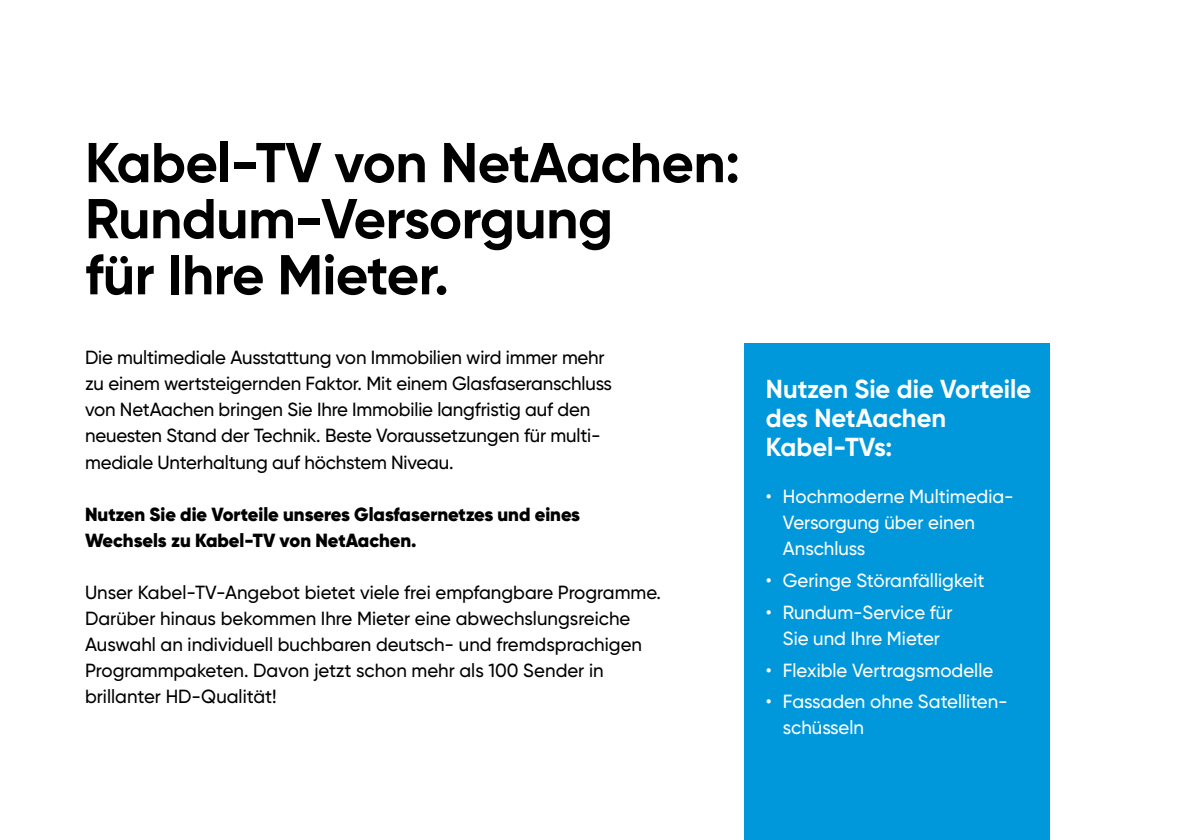
<style>
.page{position:relative;width:1191px;height:840px;background:#fff}
.page>*{position:absolute;margin:0;border:0;box-sizing:border-box;transform-origin:0 0}
.Absatzformat_2{font:700 56px/56px "Gilroy";letter-spacing:-.01em;color:#000}
.t1{font:700 26px/28.6px "Gilroy";color:#fff}
.Absatzformat_1{font:500 19px/26px "Gilroy";letter-spacing:-.01em;color:#000}
.t2{font:500 19px/26px "Gilroy";color:#fff}
.t3{font:900 19px/26px "Gilroy";color:#000}
</style>
<div class="page">
<div style="left:744px;top:343px;width:305px;height:496px;background:#0098da"></div>
<p class="Absatzformat_2" style="left:85px;top:134px;width:656px">Kabel-TV von NetAachen:<br>Rundum-Versorgung<br>für Ihre Mieter.</p>
<p class="Absatzformat_1" style="left:85px;top:344px;width:528px">Die multimediale Ausstattung von Immobilien wird immer mehr zu einem wertsteigernden Faktor. Mit einem Glasfaseranschluss von NetAachen bringen Sie Ihre Immobilie langfristig auf den neuesten Stand der Technik. Beste Voraussetzungen für multi&shy;mediale Unterhaltung auf höchstem Niveau.</p>
<p class="t3" style="left:85px;top:500px;width:496px">Nutzen Sie die Vorteile unseres Glasfasernetzes und eines<br>Wechsels zu Kabel-TV von NetAachen.</p>
<p class="Absatzformat_1" style="left:85px;top:578px;width:577px">Unser Kabel-TV-Angebot bietet viele frei empfangbare Programme.<br>Darüber hinaus bekommen Ihre Mieter eine abwechslungsreiche Auswahl an individuell buchbaren deutsch- und fremdsprachigen Programmpaketen. Davon jetzt schon mehr als 100 Sender in brillanter HD-Qualität!</p>
<p class="t1" style="left:766px;top:374px;width:267px">Nutzen Sie die Vorteile des NetAachen<br>Kabel-TVs:</p>
<p class="t2" style="left:783px;top:483px;width:232px;text-indent:-17px">• Hochmoderne Multimedia-<br>Versorgung über einen<br>Anschluss</p>
<p class="t2" style="left:766px;top:567px;width:220px">• Geringe Störanfälligkeit</p>
<p class="t2" style="left:766px;top:598px;width:188px;text-align:center">• Rundum-Service für<br>Sie und Ihre Mieter</p>
<p class="t2" style="left:766px;top:656px;width:229px">• Flexible Vertragsmodelle</p>
<p class="t2" style="left:783px;top:688px;width:226px;text-indent:-17px">• Fassaden ohne Satelliten&shy;schüsseln</p>
</div>
